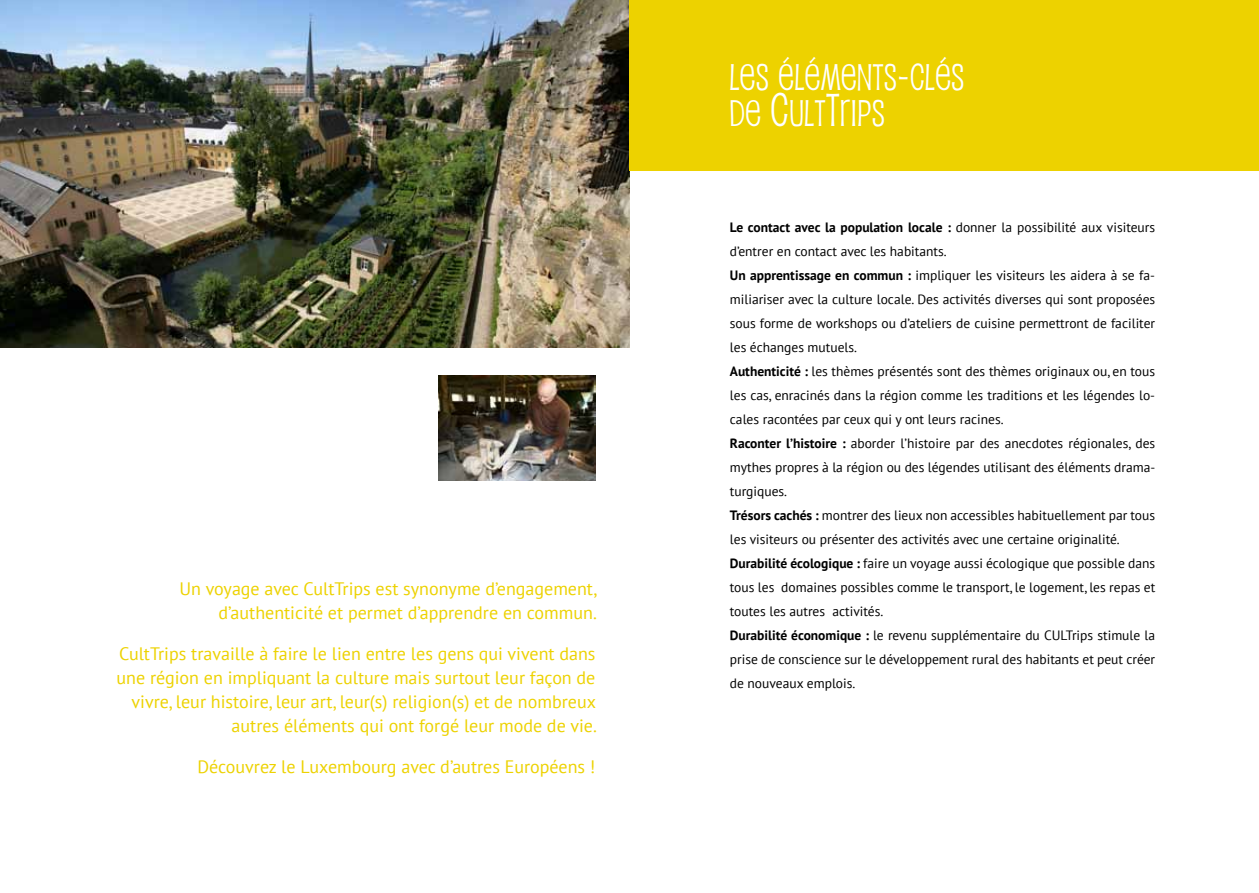
<style>
.page{position:relative;width:1259px;height:893px;background:#fff}
.page>*{position:absolute;margin:0;border:0;box-sizing:border-box;transform-origin:0 0}
.t1{font:36px/36px "Pupcat";letter-spacing:.01em;color:#fff}
.t2{font:18px/24px "PT Sans";color:#edd200;text-align:right}
.t3{font:13.5px/24px "PT Sans";color:#000}
.s1{font-size:45px}
.s2{font-weight:700}
</style>
<div class="page">
<img style="left:0;top:0;width:629px;height:348px">
<img style="left:438px;top:376px;width:157px;height:105px">
<div style="left:629px;top:0;width:630px;height:170px;background:#edd200"></div>
<h2 class="t2" style="left:180px;top:576px;width:419px">Un voyage avec CultTrips est synonyme d’engagement, d’authenticité et permet d’apprendre en commun.</h2>
<p class="t2" style="left:116px;top:641px;width:482px">CultTrips travaille à faire le lien entre les gens qui vivent dans une région en impliquant la culture mais surtout leur façon de vivre, leur histoire, leur art, leur(s) religion(s) et de nombreux autres éléments qui ont forgé leur mode de vie.</p>
<h2 class="t2" style="left:197px;top:754px;width:399px">Découvrez le Luxembourg avec d’autres Européens !</h2>
<h1 class="t1" style="left:729px;top:59px;width:236px">LES ÉLÉMENTS-CLÉS<br>DE <span class="s1">C</span>ULT<span class="s1">T</span>RIPS</h1>
<p class="t3" style="left:730px;top:215px;width:427px"><span class="s2">Le contact avec la population locale :</span> donner la possibilité aux visiteurs d’entrer en contact avec les habitants.<br><span class="s2">Un apprentissage en commun :</span> impliquer les visiteurs les aidera à se fa&shy;miliariser avec la culture locale. Des activités diverses qui sont proposées sous forme de workshops ou d’ateliers de cuisine permettront de faciliter les échanges mutuels.<br><span class="s2">Authenticité :</span> les thèmes présentés sont des thèmes originaux ou, en tous les cas, enracinés dans la région comme les traditions et les légendes lo&shy;cales racontées par ceux qui y ont leurs racines.<br><span class="s2">Raconter l’histoire :</span> aborder l’histoire par des anecdotes régionales, des mythes propres à la région ou des légendes utilisant des éléments drama&shy;turgiques.<br><span class="s2">Trésors cachés :</span> montrer des lieux non accessibles habituellement par tous les visiteurs ou présenter des activités avec une certaine originalité.<br><span class="s2">Durabilité écologique :</span> faire un voyage aussi écologique que possible dans tous les domaines possibles comme le transport, le logement, les repas et toutes les autres activités.<br><span class="s2">Durabilité économique :</span> le revenu supplémentaire du CULTrips stimule la prise de conscience sur le développement rural des habitants et peut créer de nouveaux emplois.</p>
</div>
